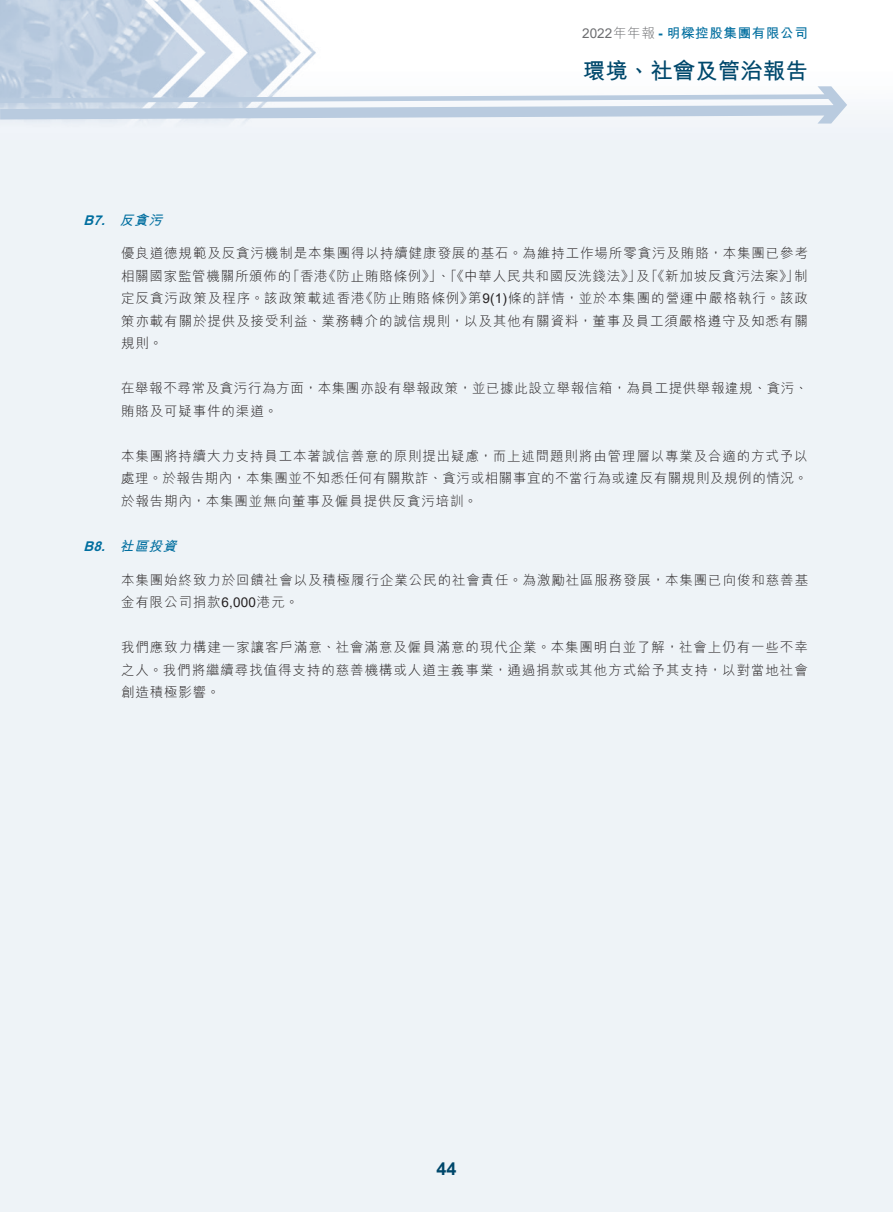
<style>
.page{position:relative;width:893px;height:1212px;background:#fff}
.page>*{position:absolute;margin:0;border:0;box-sizing:border-box;transform-origin:0 0}
.t1{font:700 22.5px "M Hei HK";color:#00486c}
.t2{font:700 18px "Arial";color:#00486c}
._01_Body_Text{font:300 13.5px/22.5px "M Hei HK";letter-spacing:.065em;color:#231f20}
._01_Body_Text-2{font:300 13.5px/22.5px "M Hei HK";letter-spacing:.045em;color:#231f20}
.t3{font:700 13.5px "M Hei HK";letter-spacing:.05em;color:#006e9f}
._05_____H3{font:italic 700 13.5px "M Hei HK";color:#006e9f}
._05_____H3-2{font:italic 700 13.5px "Arial";color:#006e9f}
.s1{font-family:"Arial";font-weight:400;color:#6c6d70}
.s2{font-weight:300;color:#6c6d70}
.s3{font-family:"Arial"}
.s4{font-family:"Arial";font-weight:400}
</style>
<div class="page">
<svg style="left:0;top:86px;width:847px;height:38px"></svg>
<p class="t3" style="left:582px;top:23px;width:227px"><span class="s1">2022</span><span class="s2">年年報</span> <span class="s3">-</span> 明樑控股集團有限公司</p>
<h1 class="t1" style="left:583px;top:54px;width:226px">環境、社會及管治報告</h1>
<p class="_05_____H3-2" style="left:84px;top:212px;width:16px">B</p>
<p class="_05_____H3-2" style="left:94px;top:212px;width:17px">7.</p>
<p class="_05_____H3-2" style="left:94px;top:538px;width:17px">8.</p>
<p class="_05_____H3-2" style="left:84px;top:538px;width:16px">B</p>
<p class="_05_____H3" style="left:120px;top:210px;width:48px">反貪污</p>
<p class="_01_Body_Text" style="left:121px;top:242px;width:689px;text-align:right">優良道德規範及反貪污機制是本集團得以持續健康發展的基石。為維持工作場所零貪污及賄賂，本集團已參考制</p>
<p class="_01_Body_Text" style="left:323px;top:264px;width:478px">《防止賄賂條例》」、「《中華人民共和國反洗錢法》」「《新加坡反貪污法案》」</p>
<p class="_01_Body_Text" style="left:121px;top:264px;width:172px">相關國家監管機關所頒佈的</p>
<p class="_01_Body_Text" style="left:286px;top:264px;width:43px">「香港</p>
<p class="_01_Body_Text" style="left:636px;top:264px;width:15px">及</p>
<p class="_01_Body_Text" style="left:468px;top:287px;width:341px">第 <span class="s4">)1(9</span> 條的詳情，並於本集團的營運中嚴格執行。該政</p>
<p class="_01_Body_Text" style="left:121px;top:287px;width:688px">定反貪污政策及程序。該政策載述香港<br>策亦載有關於提供及接受利益、業務轉介的誠信規則，以及其他有關資料，董事及員工須嚴格遵守及知悉有關規則。</p>
<p class="_01_Body_Text-2" style="left:121px;top:377px;width:688px">在舉報不尋常及貪污行為方面，本集團亦設有舉報政策，並已據此設立舉報信箱，為員工提供舉報違規、貪污、賄賂及可疑事件的渠道。</p>
<p class="_01_Body_Text" style="left:121px;top:444px;width:688px;text-align:justify">本集團將持續大力支持員工本著誠信善意的原則提出疑慮，而上述問題則將由管理層以專業及合適的方式予以處理。於報告期內，本集團並不知悉任何有關欺詐、貪污或相關事宜的不當行為或違反有關規則及規例的情況。於報告期內，本集團並無向董事及僱員提供反貪污培訓。</p>
<p class="_05_____H3" style="left:120px;top:536px;width:63px">社區投資</p>
<p class="_01_Body_Text" style="left:360px;top:287px;width:115px">《防止賄賂條例》</p>
<p class="_01_Body_Text" style="left:121px;top:568px;width:689px">本集團始終致力於回饋社會以及積極履行企業公民的社會責任。為激勵社區服務發展，本集團已向俊和慈善基金有限公司捐款<span class="s4">6,000</span>港元。</p>
<p class="_01_Body_Text" style="left:121px;top:635px;width:688px;text-align:justify">我們應致力構建一家讓客戶滿意、社會滿意及僱員滿意的現代企業。本集團明白並了解，社會上仍有一些不幸之人。我們將繼續尋找值得支持的慈善機構或人道主義事業，通過捐款或其他方式給予其支持，以對當地社會創造積極影響。</p>
<h2 class="t2" style="left:436px;top:1155px;width:22px">44</h2>
</div>
